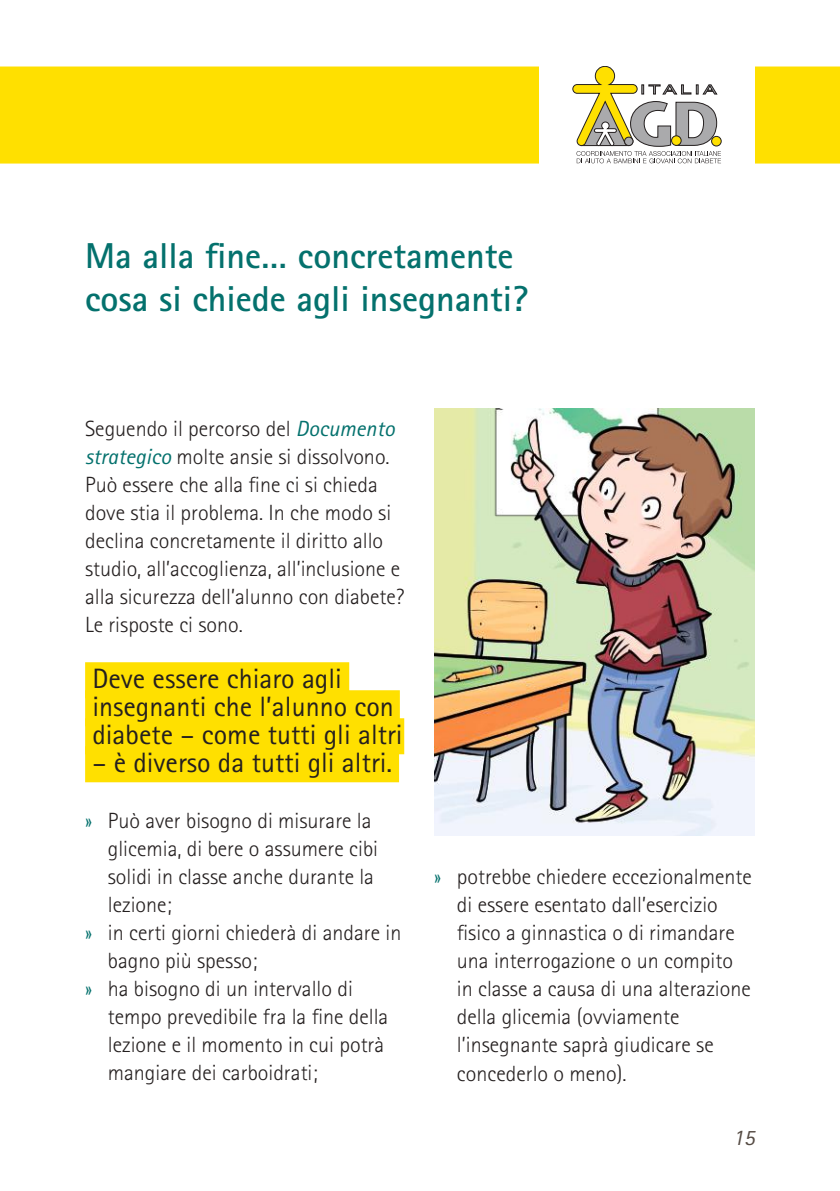
<style>
.page{position:relative;width:840px;height:1191px;background:#fff}
.page>*{position:absolute;margin:0;border:0;box-sizing:border-box;transform-origin:0 0}
.t1{font:700 36px/43.2px "Rotis Sans Serif";color:#04716d}
.t2{font:28px/28px "Rotis Sans Serif";color:#241f1f}
.t3{font:300 22px/28px "Rotis Sans Serif";color:#241f1f}
.t4{font:italic 22px "Rotis Sans Serif";color:#554b44}
.s1{font-weight:400;font-style:italic;color:#04716d}
.s2{font-family:"Rotis Semi Sans";color:#04716d}
</style>
<div class="page">
<svg style="left:0;top:66px;width:839px;height:443px"></svg>
<div style="left:539px;top:0;width:215px;height:180px;background:#fff"></div>
<div style="left:711px;top:136px;width:10px;height:10px;border:1px solid #241f1f;border-radius:50%"></div>
<svg style="left:572px;top:66px;width:148px;height:97px"></svg>
<div style="left:85px;top:662px;width:264px;height:36px;background:#ffe000"></div>
<div style="left:85px;top:690px;width:314px;height:36px;background:#ffe000"></div>
<div style="left:85px;top:718px;width:319px;height:36px;background:#ffe000"></div>
<div style="left:85px;top:746px;width:314px;height:36px;background:#ffe000"></div>
<img style="left:434px;top:408px;width:320px;height:427px">
<h1 class="t1" style="left:85px;top:234px;width:444px">Ma alla fine… concretamente cosa si chiede agli insegnanti?</h1>
<p class="t3" style="left:85px;top:415px;width:320px">Seguendo il percorso del <span class="s1">Documento strategico</span> molte ansie si dissolvono.<br>Può essere che alla fine ci si chieda dove stia il problema. In che modo si declina concretamente il diritto allo studio, all’accoglienza, all’inclusione e alla sicurezza dell’alunno con diabete?<br>Le risposte ci sono.</p>
<p class="t2" style="left:92px;top:664px;width:311px">Deve essere chiaro agli insegnanti che l’alunno con diabete – come tutti gli altri</p>
<p class="t2" style="left:92px;top:748px;width:301px">– è diverso da tutti gli altri.</p>
<p class="t3" style="left:85px;top:807px;width:288px"><span class="s2">»</span> Può aver bisogno di misurare la</p>
<p class="t3" style="left:108px;top:835px;width:272px">glicemia, di bere o assumere cibi</p>
<p class="t3" style="left:108px;top:863px;width:267px">solidi in classe anche durante la</p>
<p class="t3" style="left:108px;top:891px;width:65px">lezione;</p>
<p class="t3" style="left:85px;top:919px;width:317px"><span class="s2">»</span> in certi giorni chiederà di andare in</p>
<p class="t3" style="left:108px;top:947px;width:151px">bagno più spesso;</p>
<p class="t3" style="left:85px;top:975px;width:269px"><span class="s2">»</span> ha bisogno di un intervallo di</p>
<p class="t3" style="left:108px;top:1003px;width:282px">tempo prevedibile fra la fine della</p>
<p class="t3" style="left:108px;top:1031px;width:278px">lezione e il momento in cui potrà</p>
<p class="t3" style="left:108px;top:1059px;width:211px">mangiare dei carboidrati;</p>
<p class="t3" style="left:456px;top:863px;width:296px;text-indent:-23px"><span class="s2">»</span> potrebbe chiedere eccezionalmente di essere esentato dall’esercizio fisico a ginnastica o di rimandare una interrogazione o un compito in classe a causa di una alterazione della glicemia (ovviamente l’insegnante saprà giudicare se concederlo o meno).</p>
<p class="t4" style="left:732px;top:1124px;width:23px">15</p>
</div>
